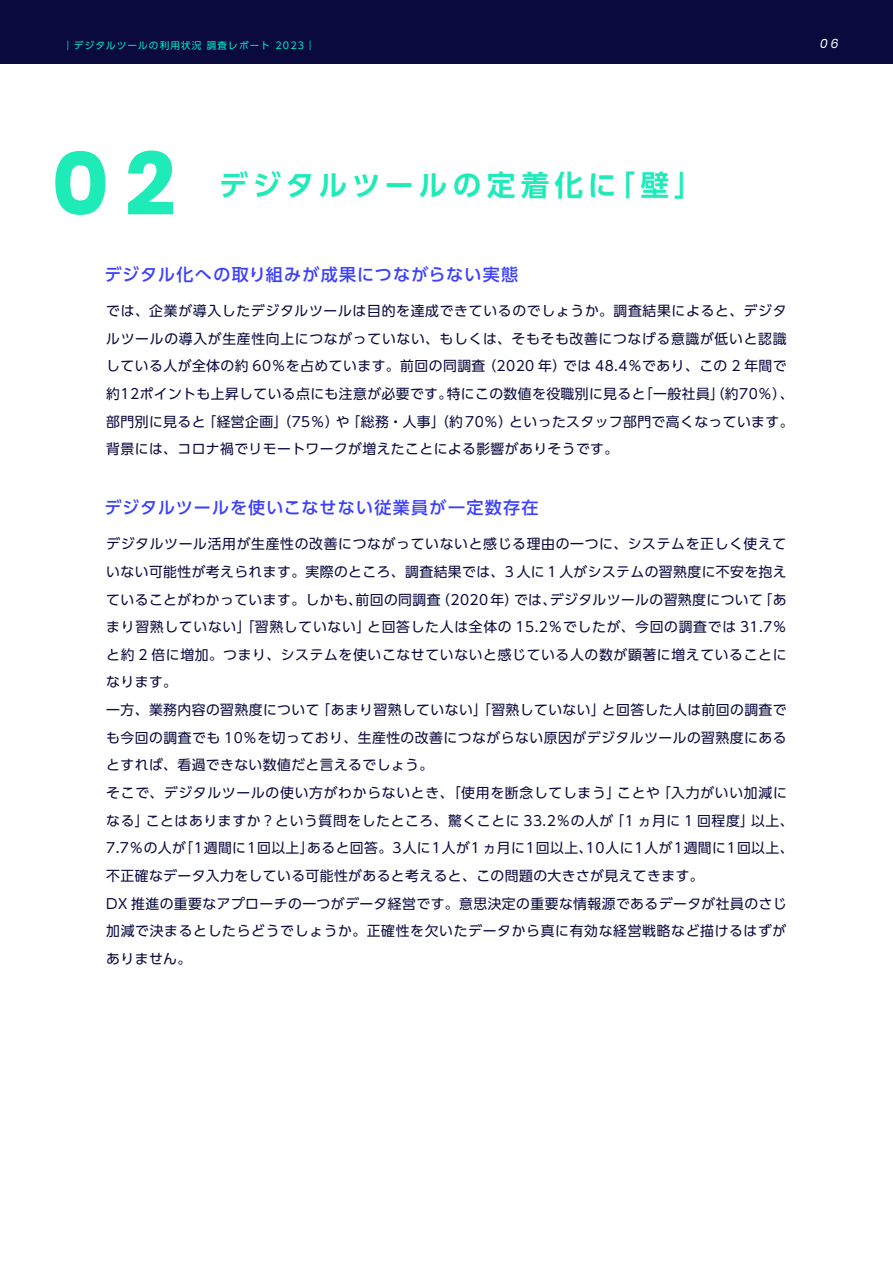
<style>
.page{position:relative;width:893px;height:1263px;background:#fff}
.page>*{position:absolute;margin:0;border:0;box-sizing:border-box;transform-origin:0 0}
.t1{font:700 89.1px "Poppins";color:#1eebb8}
.t2{font:700 28.65px "UD Shin Go Pro De";letter-spacing:.16em;color:#1eebb8}
.t3{font:500 16.95px "UD Shin Go Pro";letter-spacing:.075em;color:#3c40fd}
.t4{font:13.8px/27.6px "UD Shin Go Pro";letter-spacing:.035em;color:#0a0a3f}
.t5{font:italic 12.75px "Poppins";color:#fff}
.t6{font:9.6px "UD Shin Go Pro";letter-spacing:.12em;color:#00ecc5}
</style>
<div class="page">
<div style="left:0;top:0;width:893px;height:64px;background:#0a0a3f"></div>
<p class="t6" style="left:63px;top:37px;width:253px">｜デジタルツールの利用状況 調査レポート 2023｜</p>
<p class="t5" style="left:820px;top:36px;width:20px">06</p>
<h1 class="t1" style="left:52px;top:132px;width:125px">02</h1>
<h2 class="t2" style="left:219px;top:162px;width:485px">デジタルツールの定着化に「壁」</h2>
<p class="t3" style="left:104px;top:260px;width:415px">デジタル化への取り組みが成果につながらない実態</p>
<p class="t4" style="left:106px;top:297px;width:689px">では、企業が導入したデジタルツールは目的を達成できているのでしょうか。調査結果によると、デジタルツールの導入が生産性向上につながっていない、もしくは、そもそも改善につなげる意識が低いと認識している人が全体の約 60％を占めています。前回の同調査（2020 年）では 48.4％であり、この 2 年間で約12ポイントも上昇している点にも注意が必要です。特にこの数値を役職別に見ると「一般社員」（約70％）、部門別に見ると「経営企画」（75％）や「総務・人事」（約70％）といったスタッフ部門で高くなっています。背景には、コロナ禍でリモートワークが増えたことによる影響がありそうです。</p>
<p class="t3" style="left:104px;top:494px;width:436px">デジタルツールを使いこなせない従業員が一定数存在</p>
<p class="t4" style="left:106px;top:530px;width:689px">デジタルツール活用が生産性の改善につながっていないと感じる理由の一つに、システムを正しく使えていない可能性が考えられます。実際のところ、調査結果では、3 人に 1 人がシステムの習熟度に不安を抱えていることがわかっています。しかも、前回の同調査（2020年）では、デジタルツールの習熟度について「あまり習熟していない」「習熟していない」と回答した人は全体の 15.2％でしたが、今回の調査では 31.7％と約 2 倍に増加。つまり、システムを使いこなせていないと感じている人の数が顕著に増えていることになります。<br>一方、業務内容の習熟度について「あまり習熟していない」「習熟していない」と回答した人は前回の調査でも今回の調査でも 10％を切っており、生産性の改善につながらない原因がデジタルツールの習熟度にあるとすれば、看過できない数値だと言えるでしょう。<br>そこで、デジタルツールの使い方がわからないとき、「使用を断念してしまう」ことや「入力がいい加減になる」ことはありますか？という質問をしたところ、驚くことに 33.2％の人が「1 ヵ月に 1 回程度」以上、7.7％の人が「1週間に1回以上」あると回答。3人に1人が1 ヵ月に1回以上、10人に1人が1週間に1回以上、不正確なデータ入力をしている可能性があると考えると、この問題の大きさが見えてきます。<br>DX 推進の重要なアプローチの一つがデータ経営です。意思決定の重要な情報源であるデータが社員のさじ加減で決まるとしたらどうでしょうか。正確性を欠いたデータから真に有効な経営戦略など描けるはずがありません。</p>
</div>
